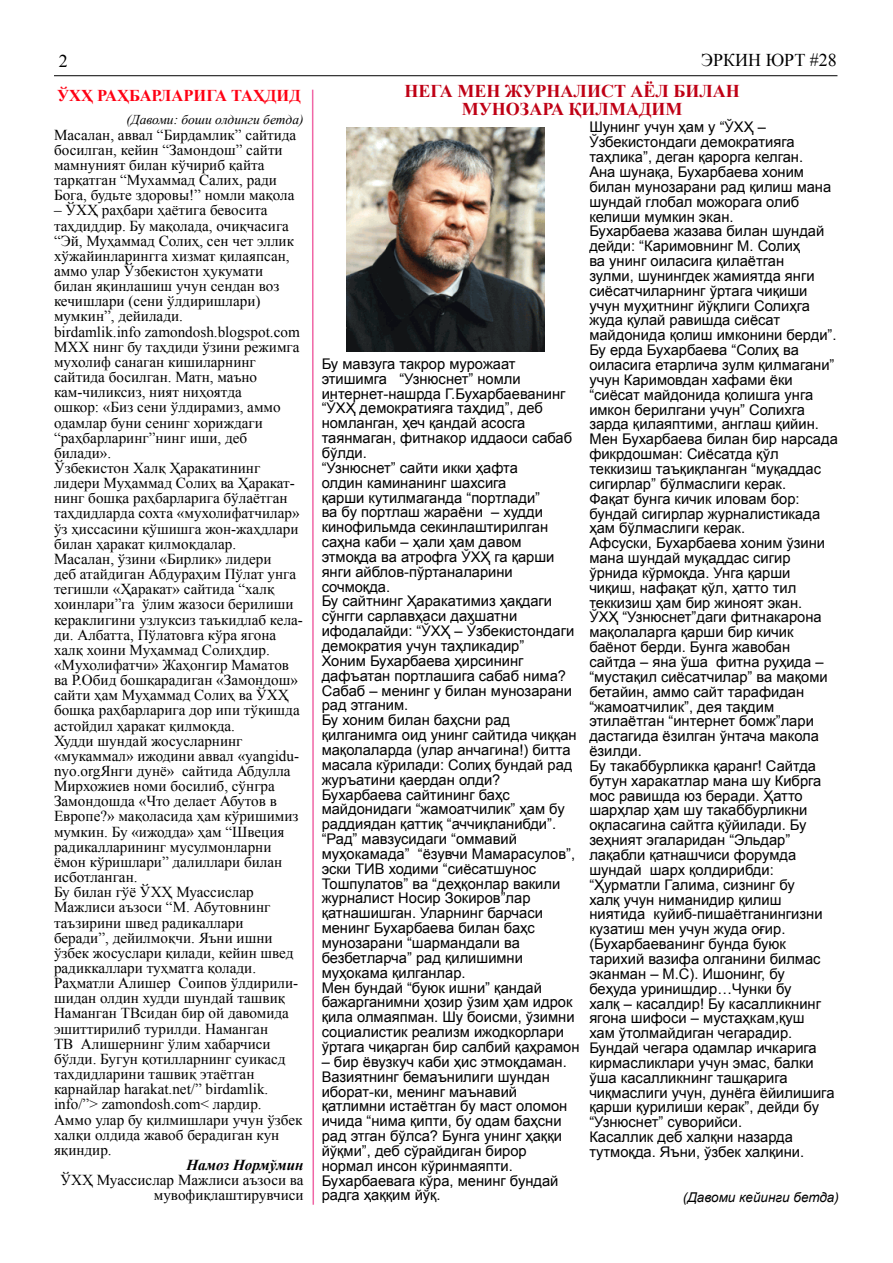
<style>
.page{position:relative;width:893px;height:1263px;background:#fff}
.page>*{position:absolute;margin:0;border:0;box-sizing:border-box;transform-origin:0 0}
.t1{font:700 18px/18px "Times New Roman";color:#bf0015;text-align:center}
.t2{font:18px "Times New Roman";color:#000}
.t3{font:700 16.5px "Times New Roman";color:#ff0013}
.t4{font:15.15px/15.1px "Times New Roman";color:#000}
.t5{font:italic 700 15.15px "Times New Roman";color:#000}
.t6{font:14.7px/14.9px "Arial";color:#000}
.t7{font:italic 13.5px "Times New Roman";color:#000}
.t8{font:italic 13.5px "Arial";color:#000}
</style>
<div class="page">
<hr style="left:54px;top:75px;width:783px;height:1px;background:#000">
<svg style="left:311px;top:89px;width:3px;height:1116px"></svg>
<img style="left:347px;top:128px;width:198px;height:223px">
<p class="t2" style="left:59px;top:49px;width:10px">2</p>
<p class="t2" style="left:701px;top:48px;width:137px">ЭРКИН ЮРТ #28</p>
<p class="t3" style="left:57px;top:84px;width:245px">ЎХҲ раҳбарларига таҳдид</p>
<p class="t1" style="left:404px;top:82px;width:333px">Нега мен журналист аёл билан мунозара қилмадим</p>
<p class="t7" style="left:127px;top:111px;width:179px">(Давоми: боши олдинги бетда)</p>
<p class="t4" style="left:54px;top:127px;width:244px">Масалан, аввал “Бирдамлик” сайтида босилган, кейин “Замондош” сайти мамнуният билан кўчириб қайта тарқатган “Мухаммад Салих, ради Бога, будьте здоровы!” номли мақола</p>
<p class="t4" style="left:54px;top:203px;width:251px">– ЎХҲ раҳбари ҳаётига бевосита таҳдиддир. Бу мақолада, очиқчасига “Эй, Муҳаммад Солиҳ, сен чет эллик хўжайинларингга хизмат қилаяпсан, аммо улар Ўзбекистон ҳукумати билан яқинлашиш учун сендан воз кечишлари (сени ўлдиришлари) мумкин”, дейилади.<br>birdamlik.info zamondosh.blogspot.com<br>МХХ нинг бу таҳдиди ўзини режимга мухолиф санаган кишиларнинг сайтида босилган. Матн, маъно кам-чиликсиз, ният ниҳоятда<br>ошкор: «Биз сени ўлдирамиз, аммо одамлар буни сенинг хориждаги “раҳбарларинг”нинг иши, деб билади».<br>Ўзбекистон Халқ Ҳаракатининг лидери Муҳаммад Солиҳ ва Ҳаракат&shy;нинг бошқа раҳбарларига бўлаётган таҳдидларда сохта «мухолифатчилар» ўз ҳиссасини қўшишга жон-жаҳдлари билан ҳаракат қилмоқдалар.<br>Масалан, ўзини «Бирлик» лидери<br>деб атайдиган Абдураҳим Пўлат унга тегишли «Ҳаракат» сайтида “халқ хоинлари”га ўлим жазоси берилиши кераклигини узлуксиз таъкидлаб кела&shy;ди. Албатта, Пўлатовга кўра ягона халқ хоини Муҳаммад Солиҳдир. «Mухолифатчи» Жаҳонгир Мамaтов вa Р.Обид бошқарадиган «Замондош» сайти ҳам Муҳаммад Солиҳ ва ЎХҲ бошқа раҳбарларига дор ипи тўқишда астойдил ҳаракат қилмоқда.<br>Худди шундай жосусларнинг «мукаммал» ижодини аввал «yangidu&shy;nyo.orgЯнги дунё» сайтида Абдулла<br>Мирхожиев номи босилиб, сўнгра<br>Замондошда «Что делает Абутов в<br>Европе?» мақоласида ҳам кўришимиз мумкин. Бу «ижодда» ҳам “Швеция радикалларининг мусулмонларни ёмон кўришлари” далиллари билан исботланган.<br>Бу билан гўё ЎХҲ Муассислар<br>Мажлиси аъзоси “М. Абутовнинг таъзирини швед радикаллари<br>беради”, дейилмоқчи. Яъни ишни ўзбек жосуслари қилади, кейин швед радиккаллари туҳматга қолади.<br>Раҳматли Алишер Соипов ўлдирили&shy;шидан олдин худди шундай ташвиқ<br>Наманган ТВсидан бир ой давомида эшиттирилиб турилди. Наманган<br>ТВ Алишернинг ўлим хабарчиси бўлди. Бугун қотилларнинг суикасд тахдидларини ташвиқ этaётган карнайлар harakat.net/” birdamlik. info/”&gt; zamondosh.com&lt; лардир.<br>Аммо улар бу қилмишлари учун ўзбек халқи олдида жавоб берадиган кун яқиндир.</p>
<p class="t5" style="left:186px;top:1154px;width:119px">Намоз Нормўмин</p>
<p class="t4" style="left:60px;top:1172px;width:245px;text-align:right">ЎХҲ Муассислар Мажлиси аъзоси ва мувофиқлаштирувчиси</p>
<p class="t6" style="left:589px;top:120px;width:250px">Шунинг учун ҳам у “ЎХҲ –<br>Ўзбекистондаги демократияга таҳлика”, деган қарорга келган.<br>Ана шунақа, Бухарбаева хоним билан мунозарани рад қилиш мана шундай глобал можорага олиб келиши мумкин экан.<br>Бухарбаева жазава билан шундай дейди: “Каримовнинг М. Солиҳ<br>ва унинг оиласига қилаётган<br>зулми, шунингдек жамиятда янги сиёсатчиларнинг ўртага чиқиши учун муҳитнинг йўқлиги Солиҳга жуда қулай равишда сиёсат майдонида қолиш имконини берди”.<br>Бу ерда Бухарбаева “Солиҳ ва оиласига етарлича зулм қилмагани” учун Каримовдан хафами ёки “сиёсат майдонида қолишга унга имкон берилгани учун” Солихга зарда қилаяптими, англаш қийин.<br>Мен Бухарбаева билан бир нарсада фикрдошман: Сиёсатда қўл теккизиш таъқиқланган “муқаддас сигирлар” бўлмаслиги керак.<br>Фақат бунга кичик иловам бор: бундай сигирлар журналистикада ҳам бўлмаслиги керак.<br>Афсуски, Бухарбаева хоним ўзини мана шундай муқаддас сигир ўрнида кўрмоқда. Унга қарши чиқиш, нафақат қўл, ҳатто тил теккизиш ҳам бир жиноят экан.<br>ЎХҲ “Узнюснет”даги фитнакарона мақолаларга қарши бир кичик баёнот бeрди. Бунга жавобан сайтда – яна ўша фитна руҳида – “мустақил сиёсатчилар” ва мақоми бетайин, аммо сайт тарафидан “жамоатчилик”, дея тақдим этилаётган “интернет бомж”лари дастагида ёзилган ўнтача макола ёзилди.<br>Бу такаббурликка қаранг! Сайтда бутун харакатлар мана шу Кибрга мос равишда юз беради. Ҳатто шарҳлар ҳам шу такаббурликни оқласагина сайтга қўйилади. Бу зеҳният эгаларидан “Эльдар” лақабли қатнашчиси форумда шундай шарх қолдирибди: “Ҳурматли Галима, сизнинг бу<br>халқ учун ниманидир қилиш ниятида куйиб-пишаётганингизни кузатиш мен учун жуда оғир. (Бухарбаеванинг бунда буюк тарихий вазифа олганини билмас эканман – М.С). Ишонинг, бу<br>беҳуда уринишдир…Чунки бу<br>халқ – касалдир! Бу касалликнинг ягона шифоси – мустаҳкам,қуш<br>хам ўтолмайдиган чегарадир.<br>Бундай чегара одамлар ичкарига кирмасликлари учун эмас, балки ўша касалликнинг ташқарига чиқмаслиги учун, дунёга ёйилишига қарши қурилиши керак”, дейди бу “Узнюснет” суворийси.<br>Касаллик деб халқни назарда тутмоқда. Яъни, ўзбек халқини.</p>
<p class="t8" style="left:683px;top:1188px;width:158px">(Давоми кейинги бетда)</p>
<p class="t6" style="left:322px;top:356px;width:259px">Бу мавзуга такрор мурожаат этишимга “Узнюснет” номли интернет-нашрда Г.Бухарбаеванинг “ЎХҲ демократияга таҳдид”, деб номланган, ҳеч қандай асосга таянмаган, фитнакор иддaoси сабаб бўлди.<br>“Узнюснет” сайти икки ҳафта<br>олдин каминанинг шахсига<br>қарши кутилмаганда “портлади”<br>ва бу портлаш жараёни – худди кинофильмда секинлаштирилган саҳна каби – ҳали ҳам давом этмоқда ва атрофга ЎХҲ га қарши янги айблов-пўртаналарини сочмоқда.<br>Бу сайтнинг Ҳаракатимиз ҳақдаги сўнгги сарлавҳаси даҳшатни ифодалайди: “ЎХҲ – Ўзбекистондаги демократия учун таҳликадир”<br>Хоним Бухарбаева ҳирсининг дафъатан портлашига сабаб нима?<br>Сабаб – менинг у билан мунозарани рад этганим.<br>Бу хоним билан баҳсни рад қилганимга оид унинг сайтида чиққан мақолаларда (улар анчагина!) битта масала кўрилади: Солиҳ бундай рад журъатини қаердан олди?<br>Бухарбаева сайтининг баҳс майдонидаги “жамоатчилик” ҳам бу раддиядан қаттиқ “аччиқланибди”. “Рад” мавзусидаги “оммавий муҳокамада” “ёзувчи Мамарасулов”, эски ТИВ ходими “сиёсатшунос<br>Тошпулатов” ва “деҳқонлар вакили журналист Носир Зокиров”лар қатнашишган. Уларнинг барчаси менинг Бухарбаева билан баҳс мунозарани “шармандали ва безбетларча” рад қилишимни муҳокама қилганлар.<br>Мен бундай “буюк ишни” қандай бажарганимни ҳозир ўзим ҳам идрок қила олмаяпман. Шу боисми, ўзимни социалистик реализм ижодкорлари ўртага чиқарган бир салбий қаҳрамон</p>
<p class="t6" style="left:322px;top:1054px;width:247px">– бир ёвузкуч каби ҳис этмоқдаман.<br>Вазиятнинг бемаънилиги шундан иборат-ки, менинг маънавий қатлимни истаётган бу маст оломон ичида “нима қипти, бу одам баҳсни рад этган бўлса? Бунга унинг ҳаққи йўқми”, деб сўрайдиган бирор нормал инсон кўринмаяпти.<br>Бухарбаевага кўра, менинг бундай радга ҳаққим йўқ.</p>
</div>
